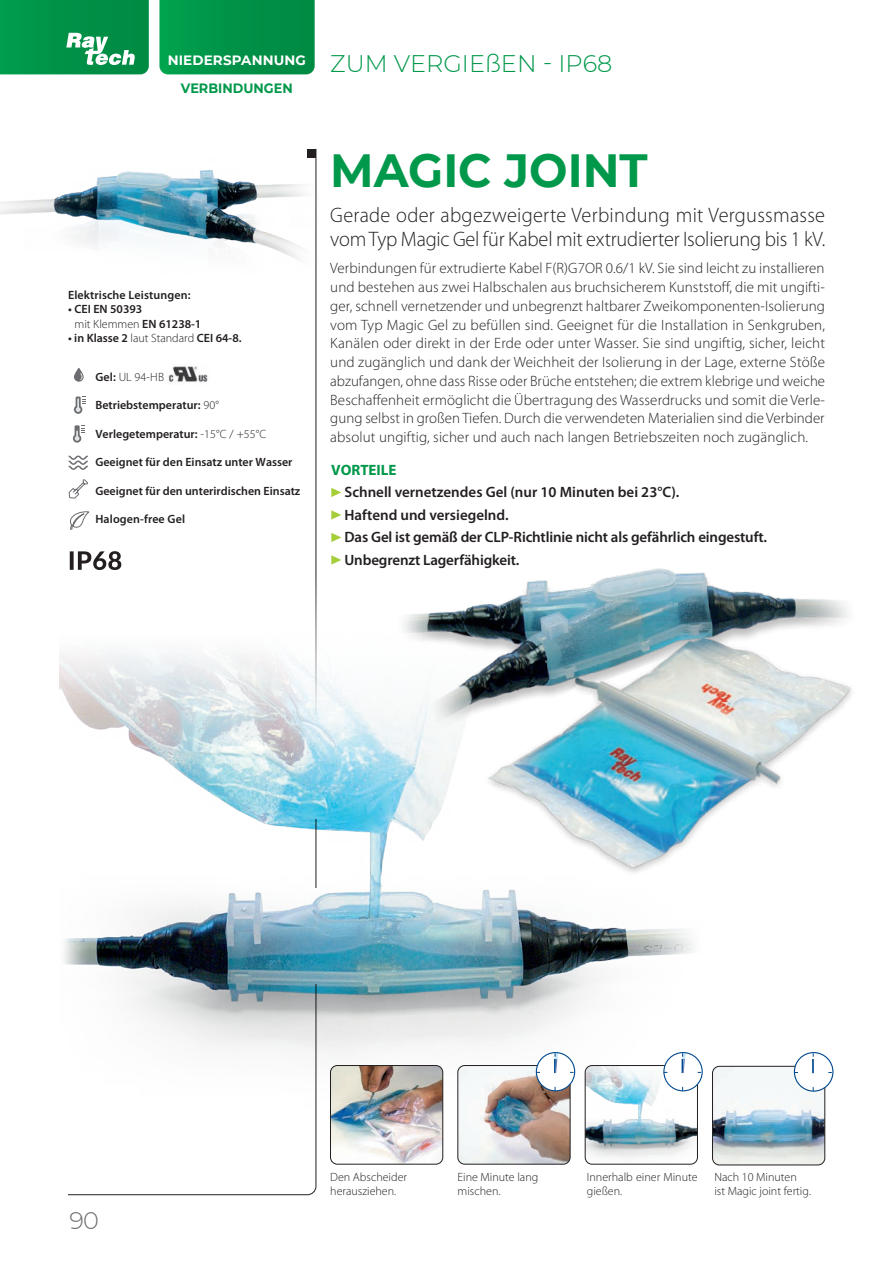
<style>
.page{position:relative;width:893px;height:1263px;background:#fff}
.page>*{position:absolute;margin:0;border:0;box-sizing:border-box;transform-origin:0 0}
.t1{font:700 46.5px "Montserrat";color:#00984a}
.t2{font:300 24px "Montserrat";color:#00984a}
.t3{font:300 24px "Montserrat";color:#6c6d70}
.t4{font:300 21px/24px "Myriad Pro";letter-spacing:.005em;color:#231f20}
.t5{font:300 15px/18.8px "Myriad Pro";letter-spacing:.01em;color:#231f20;text-align:justify}
.t6{font:600 15px/22.5px "Myriad Pro";letter-spacing:-.01em;color:#231f20}
.t7{font:700 15px "Myriad Pro";color:#00984a}
.t8{font:700 13.5px "Montserrat";letter-spacing:.01em;color:#fff}
.t9{font:700 13.5px "Montserrat";color:#00984a;scale:.95 1}
.t10{font:600 12px/14.2px "Myriad Pro";color:#231f20}
.t11{font:300 12px/14.2px "Myriad Pro";color:#231f20}
.s1{font-weight:300}
.s2{font-weight:600}
</style>
<div class="page">
<svg style="left:159px;top:0;width:156px;height:74px;background:#029449"></svg>
<svg style="left:0;top:0;width:149px;height:74px;background:#139a54"></svg>
<svg style="left:315px;top:512px;width:2px;height:123px"></svg>
<img style="left:403px;top:568px;width:449px;height:254px">
<img style="left:59px;top:635px;width:645px;height:485px">
<img style="left:0;top:149px;width:317px;height:138px">
<img style="left:168px;top:366px;width:40px;height:17px">
<svg style="left:70px;top:551px;width:51px;height:19px"></svg>
<svg style="left:74px;top:405px;width:8px;height:9px"></svg>
<svg style="left:76px;top:396px;width:10px;height:16px"></svg>
<svg style="left:74px;top:368px;width:10px;height:14px"></svg>
<svg style="left:73px;top:434px;width:8px;height:9px"></svg>
<svg style="left:75px;top:425px;width:10px;height:16px"></svg>
<svg style="left:70px;top:511px;width:20px;height:19px"></svg>
<svg style="left:68px;top:456px;width:20px;height:43px"></svg>
<svg style="left:331px;top:488px;width:10px;height:9px"></svg>
<svg style="left:331px;top:510px;width:10px;height:10px"></svg>
<svg style="left:331px;top:533px;width:10px;height:9px"></svg>
<svg style="left:331px;top:555px;width:10px;height:10px"></svg>
<img style="left:330px;top:1065px;width:113px;height:99px">
<div style="left:330px;top:1065px;width:113px;height:99px;border:1px solid #231f20;border-radius:7px"></div>
<img style="left:458px;top:1065px;width:112px;height:99px">
<div style="left:458px;top:1065px;width:112px;height:99px;border:1px solid #231f20;border-radius:7px"></div>
<img style="left:585px;top:1065px;width:112px;height:99px">
<div style="left:585px;top:1065px;width:113px;height:99px;border:1px solid #231f20;border-radius:7px"></div>
<img style="left:712px;top:1066px;width:113px;height:99px">
<div style="left:712px;top:1066px;width:113px;height:99px;border:1px solid #231f20;border-radius:7px"></div>
<svg style="left:536px;top:1052px;width:39px;height:39px"></svg>
<div style="left:536px;top:1052px;width:39px;height:39px;border:1px solid #01498e;border-radius:50%"></div>
<hr style="left:555px;top:1053px;width:1px;height:38px;background:#01498e">
<hr style="left:536px;top:1072px;width:38px;height:1px;background:#01498e">
<div style="left:540px;top:1057px;width:30px;height:30px;background:#fff;border-radius:50%"></div>
<svg style="left:554px;top:1053px;width:4px;height:21px"></svg>
<svg style="left:664px;top:1052px;width:38px;height:39px"></svg>
<div style="left:663px;top:1052px;width:40px;height:39px;border:1px solid #01498e;border-radius:50%"></div>
<hr style="left:682px;top:1053px;width:1px;height:38px;background:#01498e">
<hr style="left:664px;top:1072px;width:37px;height:1px;background:#01498e">
<div style="left:667px;top:1057px;width:31px;height:30px;background:#fff;border-radius:50%"></div>
<svg style="left:682px;top:1053px;width:4px;height:21px"></svg>
<svg style="left:794px;top:1052px;width:39px;height:39px"></svg>
<div style="left:794px;top:1052px;width:39px;height:40px;border:1px solid #01498e;border-radius:50%"></div>
<hr style="left:813px;top:1053px;width:1px;height:38px;background:#01498e">
<hr style="left:794px;top:1072px;width:38px;height:1px;background:#01498e">
<div style="left:798px;top:1057px;width:30px;height:30px;background:#fff;border-radius:50%"></div>
<svg style="left:811px;top:1053px;width:19px;height:22px"></svg>
<p class="t8" style="left:168px;top:51px;width:140px">NIEDERSPANNUNG</p>
<p class="t9" style="left:181px;top:78px;width:119px">VERBINDUNGEN</p>
<p class="t10" style="left:68px;top:288px;width:124px">Elektrische Leistungen:</p>
<p class="t10" style="left:75px;top:302px;width:128px;text-indent:-6px">• CEI EN 50393<br><span class="s1">mit Klemmen</span> EN 61238-1</p>
<p class="t10" style="left:68px;top:330px;width:175px">• in Klasse 2 <span class="s1">laut Standard</span> CEI 64-8.</p>
<p class="t11" style="left:95px;top:369px;width:70px"><span class="s2">Gel:</span> UL 94-HB</p>
<p class="t10" style="left:95px;top:398px;width:125px">Betriebstemperatur: <span class="s1">90°</span></p>
<p class="t10" style="left:95px;top:426px;width:172px">Verlegetemperatur: <span class="s1">-15°C / +55°C</span></p>
<p class="t10" style="left:95px;top:455px;width:199px">Geeignet für den Einsatz unter Wasser</p>
<p class="t10" style="left:95px;top:483px;width:206px">Geeignet für den unterirdischen Einsatz</p>
<p class="t10" style="left:95px;top:512px;width:91px">Halogen-free Gel</p>
<h2 class="t2" style="left:330px;top:48px;width:284px">ZUM VERGIEßEN - IP68</h2>
<h1 class="t1" style="left:330px;top:137px;width:319px">MAGIC JOINT</h1>
<h3 class="t4" style="left:330px;top:203px;width:497px">Gerade oder abgezweigerte Verbindung mit Vergussmasse vom Typ Magic Gel für Kabel mit extrudierter Isolierung bis 1 kV.</h3>
<p class="t5" style="left:330px;top:259px;width:496px">Verbindungen für extrudierte Kabel F(R)G7OR 0.6/1 kV. Sie sind leicht zu installieren und bestehen aus zwei Halbschalen aus bruchsicherem Kunststoff, die mit ungifti&shy;ger, schnell vernetzender und unbegrenzt haltbarer Zweikomponenten-Isolierung vom Typ Magic Gel zu befüllen sind. Geeignet für die Installation in Senkgruben, Kanälen oder direkt in der Erde oder unter Wasser. Sie sind ungiftig, sicher, leicht und zugänglich und dank der Weichheit der Isolierung in der Lage, externe Stöße abzufangen, ohne dass Risse oder Brüche entstehen; die extrem klebrige und weiche Beschaffenheit ermöglicht die Übertragung des Wasserdrucks und somit die Verle&shy;gung selbst in großen Tiefen. Durch die verwendeten Materialien sind die Verbinder absolut ungiftig, sicher und auch nach langen Betriebszeiten noch zugänglich.</p>
<p class="t7" style="left:331px;top:460px;width:67px">VORTEILE</p>
<p class="t6" style="left:344px;top:480px;width:424px">Schnell vernetzendes Gel (nur 10 Minuten bei 23°C).<br>Haftend und versiegelnd.<br>Das Gel ist gemäß der CLP-Richtlinie nicht als gefährlich eingestuft.<br>Unbegrenzt Lagerfähigkeit.</p>
<h2 class="t3" style="left:70px;top:1204px;width:31px">90</h2>
<p class="t11" style="left:330px;top:1169px;width:78px">Den Abscheider herausziehen.</p>
<p class="t11" style="left:458px;top:1169px;width:82px">Eine Minute lang mischen.</p>
<p class="t11" style="left:587px;top:1169px;width:112px">Innerhalb einer Minute gießen.</p>
<p class="t11" style="left:714px;top:1169px;width:98px">Nach 10 Minuten<br>ist Magic joint fertig.</p>
</div>
